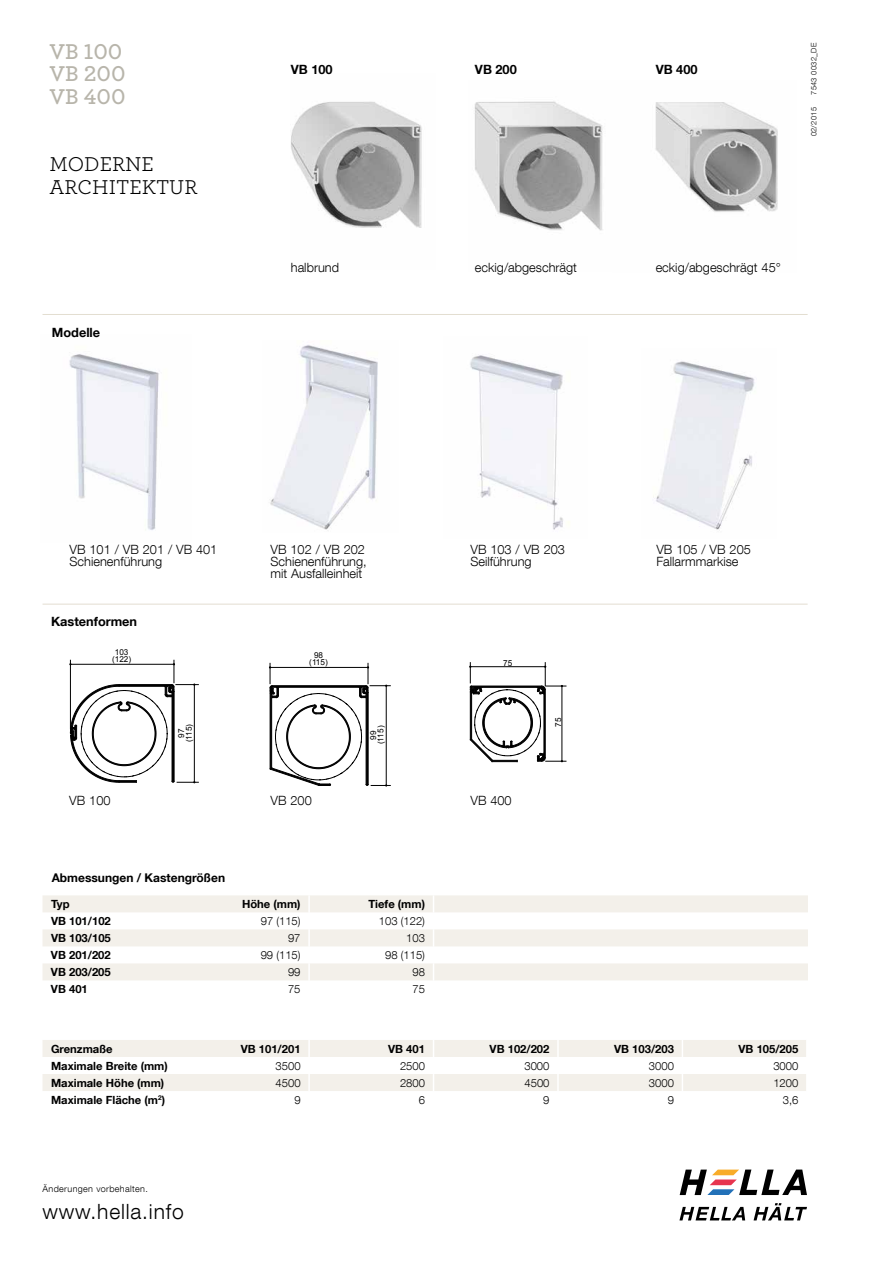
<style>
.page{position:relative;width:893px;height:1263px;background:#fff}
.page>*{position:absolute;margin:0;border:0;box-sizing:border-box;transform-origin:0 0}
.t1{font:600 22.5px/22.5px "Archer";color:#b8b5ab}
.t2{font:21px/22.5px "Archer";color:#000}
.t3{font:300 21px "Helvetica Neue LT Com";letter-spacing:.04em;color:#000}
.t4{font:300 12.75px/12px "Helvetica Neue LT Com";color:#000}
.t5{font:700 12.75px "Helvetica Neue LT Com";color:#000}
.t6{font:700 12px "Helvetica Neue LT Com";color:#000}
.t7{font:700 11.25px "Helvetica Neue LT Com";color:#000}
.t8{font:300 11.25px "Helvetica Neue LT Com";color:#000}
.t9{font:300 9px "Helvetica Neue LT Com";letter-spacing:.04em;color:#010000}
.t10{font:8.25px/7.6px "Arial";color:#000;text-align:center}
.t11{font:300 7.5px "Helvetica Neue LT Com";letter-spacing:.04em;color:#010000}
</style>
<div class="page">
<svg style="left:43px;top:895px;width:765px;height:85px"></svg>
<hr style="left:43px;top:314px;width:765px;height:1px;background:#e3ded1">
<hr style="left:43px;top:604px;width:765px;height:1px;background:#e3ded1">
<img style="left:291px;top:101px;width:131px;height:127px">
<img style="left:474px;top:101px;width:129px;height:130px">
<img style="left:655px;top:102px;width:123px;height:110px">
<img style="left:69px;top:354px;width:90px;height:176px">
<img style="left:470px;top:355px;width:100px;height:175px">
<img style="left:653px;top:361px;width:102px;height:169px">
<img style="left:270px;top:345px;width:108px;height:185px">
<svg style="left:469px;top:663px;width:97px;height:99px"></svg>
<svg style="left:269px;top:663px;width:121px;height:123px"></svg>
<svg style="left:69px;top:660px;width:129px;height:123px"></svg>
<svg style="left:43px;top:1040px;width:763px;height:51px"></svg>
<svg style="left:680px;top:1169px;width:127px;height:26px"></svg>
<svg style="left:679px;top:1207px;width:66px;height:13px"></svg>
<svg style="left:754px;top:1203px;width:53px;height:17px"></svg>
<h1 class="t1" style="left:50px;top:39px;width:78px">VB 100<br>VB 200<br>VB 400</h1>
<h2 class="t2" style="left:50px;top:152px;width:149px">MODERNE<br>ARCHITEKTUR</h2>
<p class="t5" style="left:52px;top:324px;width:50px">Modelle</p>
<p class="t5" style="left:291px;top:62px;width:43px">VB 100</p>
<p class="t5" style="left:475px;top:62px;width:43px">VB 200</p>
<p class="t5" style="left:656px;top:62px;width:43px">VB 400</p>
<p class="t11" style="left:809px;top:95px;width:54px;rotate:-90deg">7543 0032_DE</p>
<p class="t11" style="left:809px;top:136px;width:31px;rotate:-90deg">02/2015</p>
<p class="t4" style="left:291px;top:261px;width:50px">halbrund</p>
<p class="t4" style="left:475px;top:261px;width:104px">eckig/abgeschrägt</p>
<p class="t4" style="left:656px;top:261px;width:127px">eckig/abgeschrägt 45°</p>
<p class="t4" style="left:70px;top:544px;width:149px">VB 101 / VB 201 / VB 401<br>Schienenführung</p>
<p class="t4" style="left:470px;top:544px;width:96px">VB 103 / VB 203<br>Seilführung</p>
<p class="t4" style="left:656px;top:544px;width:96px">VB 105 / VB 205<br>Fallarmmarkise</p>
<p class="t4" style="left:271px;top:544px;width:98px">VB 102 / VB 202<br>Schienenführung, mit Ausfalleinheit</p>
<p class="t5" style="left:51px;top:614px;width:88px">Kastenformen</p>
<p class="t10" style="left:112px;top:648px;width:21px">103 (122)</p>
<p class="t10" style="left:178px;top:742px;width:20px;rotate:-90deg">97 (115)</p>
<p class="t10" style="left:309px;top:651px;width:20px">98 (115)</p>
<p class="t10" style="left:369px;top:744px;width:20px;rotate:-90deg">99 (115)</p>
<p class="t10" style="left:503px;top:659px;width:11px">75</p>
<p class="t4" style="left:69px;top:794px;width:43px">VB 100</p>
<p class="t4" style="left:271px;top:794px;width:43px">VB 200</p>
<p class="t4" style="left:470px;top:794px;width:43px">VB 400</p>
<p class="t6" style="left:52px;top:870px;width:175px">Abmessungen / Kastengrößen</p>
<p class="t7" style="left:51px;top:897px;width:20px">Typ</p>
<p class="t7" style="left:242px;top:897px;width:60px">Höhe (mm)</p>
<p class="t7" style="left:368px;top:897px;width:58px">Tiefe (mm)</p>
<p class="t7" style="left:51px;top:914px;width:61px">VB 101/102</p>
<p class="t8" style="left:261px;top:914px;width:41px">97 (115)</p>
<p class="t8" style="left:379px;top:914px;width:48px">103 (122)</p>
<p class="t7" style="left:51px;top:931px;width:61px">VB 103/105</p>
<p class="t8" style="left:288px;top:931px;width:14px">97</p>
<p class="t8" style="left:406px;top:931px;width:20px">103</p>
<p class="t7" style="left:51px;top:948px;width:61px">VB 201/202</p>
<p class="t8" style="left:261px;top:948px;width:41px">99 (115)</p>
<p class="t8" style="left:385px;top:948px;width:41px">98 (115)</p>
<p class="t7" style="left:51px;top:965px;width:61px">VB 203/205</p>
<p class="t8" style="left:288px;top:965px;width:14px">99</p>
<p class="t8" style="left:412px;top:965px;width:14px">98</p>
<p class="t7" style="left:51px;top:982px;width:38px">VB 401</p>
<p class="t8" style="left:288px;top:982px;width:14px">75</p>
<p class="t8" style="left:412px;top:982px;width:14px">75</p>
<p class="t10" style="left:554px;top:727px;width:11px;rotate:-90deg">75</p>
<p class="t7" style="left:51px;top:1041px;width:63px">Grenzmaße</p>
<p class="t7" style="left:241px;top:1041px;width:61px">VB 101/201</p>
<p class="t7" style="left:388px;top:1041px;width:38px">VB 401</p>
<p class="t7" style="left:490px;top:1041px;width:61px">VB 102/202</p>
<p class="t7" style="left:614px;top:1041px;width:61px">VB 103/203</p>
<p class="t7" style="left:738px;top:1041px;width:61px">VB 105/205</p>
<p class="t7" style="left:51px;top:1058px;width:118px">Maximale Breite (mm)</p>
<p class="t8" style="left:276px;top:1059px;width:27px">3500</p>
<p class="t8" style="left:400px;top:1059px;width:27px">2500</p>
<p class="t8" style="left:524px;top:1059px;width:27px">3000</p>
<p class="t8" style="left:649px;top:1059px;width:27px">3000</p>
<p class="t8" style="left:773px;top:1059px;width:27px">3000</p>
<p class="t7" style="left:51px;top:1075px;width:115px">Maximale Höhe (mm)</p>
<p class="t8" style="left:276px;top:1076px;width:27px">4500</p>
<p class="t8" style="left:400px;top:1076px;width:27px">2800</p>
<p class="t8" style="left:524px;top:1076px;width:27px">4500</p>
<p class="t8" style="left:649px;top:1076px;width:27px">3000</p>
<p class="t8" style="left:773px;top:1076px;width:27px">1200</p>
<p class="t7" style="left:51px;top:1092px;width:115px">Maximale Fläche (m<sup>2</sup>)</p>
<p class="t8" style="left:294px;top:1093px;width:8px">9</p>
<p class="t8" style="left:419px;top:1093px;width:8px">6</p>
<p class="t8" style="left:543px;top:1093px;width:8px">9</p>
<p class="t8" style="left:668px;top:1093px;width:8px">9</p>
<p class="t8" style="left:783px;top:1093px;width:17px">3,6</p>
<p class="t9" style="left:43px;top:1183px;width:107px">Änderungen vorbehalten.</p>
<h2 class="t3" style="left:43px;top:1199px;width:143px">www.hella.info</h2>
</div>
